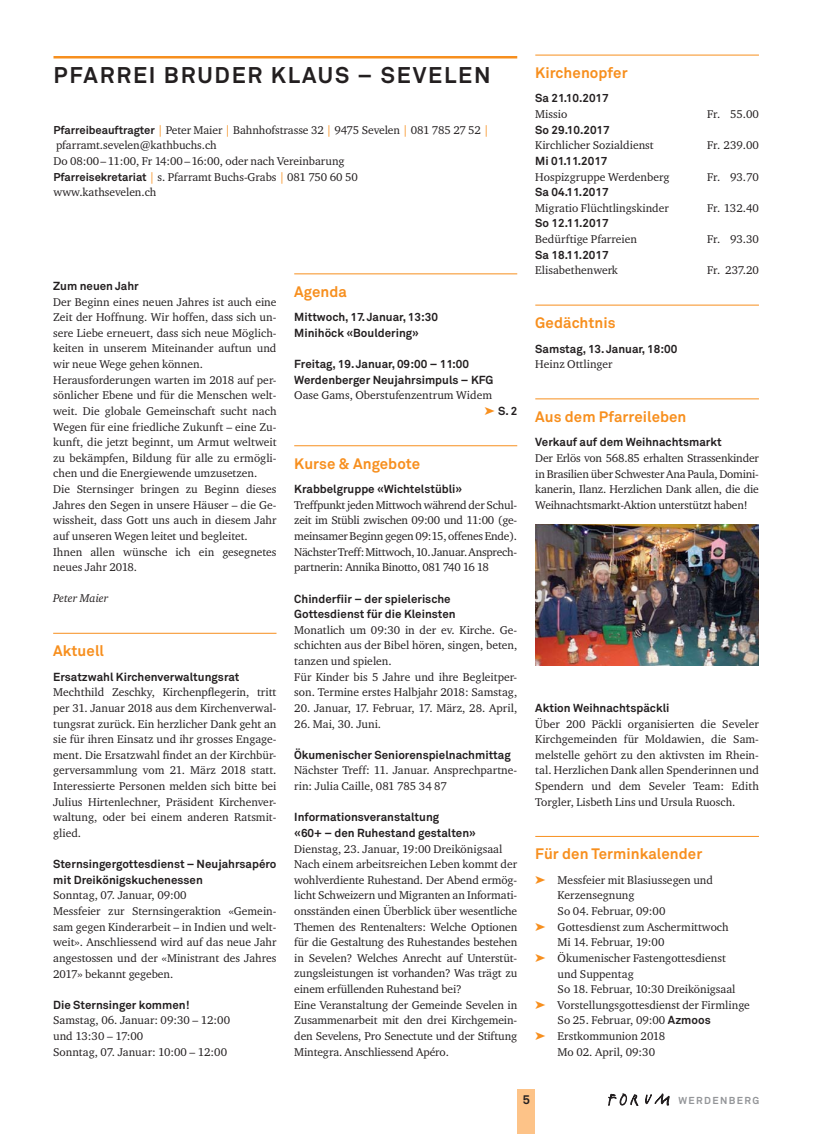
<style>
.page{position:relative;width:826px;height:1134px;background:#fff}
.page>*{position:absolute;margin:0;border:0;box-sizing:border-box;transform-origin:0 0}
.t1{font:700 22.5px "Akkurat";letter-spacing:.08em;color:#231f20}
.t2{font:700 15px "Akkurat";letter-spacing:.005em;color:#f78f1e}
.t3{font:700 12.5px "Akkurat";color:#231f20}
.t4{font:11.5px/15.6px "Charter ITC";color:#231f20}
.t5{font:700 11.5px/15.6px "Akkurat";color:#231f20}
.t6{font:italic 11.5px "Charter ITC";color:#231f20}
.t7{font:700 10px "Akkurat";letter-spacing:.14em;color:#939598}
.s1{font-family:"Akkurat";font-weight:700;font-size:11.25px}
.s2{color:#f78f1e}
.s3{font-family:"Akkurat";font-weight:700}
</style>
<div class="page">
<svg style="left:645px;top:1094px;width:24px;height:11px"></svg>
<svg style="left:608px;top:1094px;width:30px;height:12px"></svg>
<div style="left:517px;top:1090px;width:18px;height:44px;background:#fdc388"></div>
<hr style="left:535px;top:55px;width:224px;height:1px;background:#f78f1e">
<hr style="left:535px;top:305px;width:224px;height:1px;background:#f78f1e">
<hr style="left:535px;top:399px;width:224px;height:1px;background:#f78f1e">
<hr style="left:535px;top:836px;width:224px;height:1px;background:#f78f1e">
<hr style="left:53px;top:56px;width:464px;height:2px;background:#f78f1e">
<hr style="left:53px;top:633px;width:223px;height:1px;background:#f78f1e">
<hr style="left:294px;top:274px;width:223px;height:1px;background:#f78f1e">
<hr style="left:294px;top:445px;width:223px;height:1px;background:#f78f1e">
<img style="left:535px;top:524px;width:224px;height:141px">
<h1 class="t1" style="left:53px;top:67px;width:439px">PFARREI BRUDER KLAUS – SEVELEN</h1>
<p class="t4" style="left:53px;top:122px;width:437px"><span class="s1">Pfarreibeauftragter</span> <span class="s2">|</span> Peter Maier <span class="s2">|</span> Bahnhofstrasse 32 <span class="s2">|</span> 9475 Sevelen <span class="s2">|</span> 081 785 27 52 <span class="s2">| </span>pfarramt.sevelen@kathbuchs.ch<br>Do 08:00 – 11:00, Fr 14:00 – 16:00, oder nach Vereinbarung<br><span class="s1">Pfarreisekretariat</span> <span class="s2">|</span> s. Pfarramt Buchs-Grabs <span class="s2">|</span> 081 750 60 50<br>www.kathsevelen.ch</p>
<p class="t5" style="left:53px;top:279px;width:87px">Zum neuen Jahr</p>
<p class="t4" style="left:53px;top:294px;width:225px">Der Beginn eines neuen Jahres ist auch eine Zeit der Hoffnung. Wir hoffen, dass sich un&shy;sere Liebe erneuert, dass sich neue Möglich&shy;keiten in unserem Miteinander auftun und wir neue Wege gehen können.<br>Herausforderungen warten im 2018 auf per&shy;sönlicher Ebene und für die Menschen welt&shy;weit. Die globale Gemeinschaft sucht nach Wegen für eine friedliche Zukunft – eine Zu&shy;kunft, die jetzt beginnt, um Armut weltweit zu bekämpfen, Bildung für alle zu ermögli&shy;chen und die Energiewende umzusetzen.<br>Die Sternsinger bringen zu Beginn dieses Jahres den Segen in unsere Häuser – die Ge&shy;wissheit, dass Gott uns auch in diesem Jahr auf unseren Wegen leitet und begleitet.<br>Ihnen allen wünsche ich ein gesegnetes neues Jahr 2018.</p>
<p class="t6" style="left:53px;top:593px;width:57px">Peter Maier</p>
<h2 class="t2" style="left:53px;top:645px;width:52px">Aktuell</h2>
<p class="t5" style="left:53px;top:670px;width:188px">Ersatzwahl Kirchenverwaltungsrat</p>
<p class="t4" style="left:53px;top:685px;width:225px;text-align:justify">Mechthild Zeschky, Kirchenpflegerin, tritt per 31. Januar 2018 aus dem Kirchenverwal&shy;tungsrat zurück. Ein herzlicher Dank geht an sie für ihren Einsatz und ihr grosses Engage&shy;ment. Die Ersatzwahl findet an der Kirchbür&shy;gerversammlung vom 21. März 2018 statt.<br>Interessierte Personen melden sich bitte bei Julius Hirtenlechner, Präsident Kirchenver&shy;waltung, oder bei einem anderen Ratsmit&shy;glied.</p>
<p class="t5" style="left:53px;top:857px;width:225px">Sternsingergottesdienst – Neujahrsapéro mit Dreikönigskuchenessen</p>
<p class="t4" style="left:53px;top:888px;width:225px">Sonntag, 07. Januar, 09:00<br>Messfeier zur Sternsingeraktion «Gemein&shy;sam gegen Kinderarbeit – in Indien und welt&shy;weit». Anschliessend wird auf das neue Jahr angestossen und der «Ministrant des Jahres 2017» bekannt gegeben.</p>
<p class="t5" style="left:53px;top:998px;width:138px">Die Sternsinger kommen!</p>
<p class="t4" style="left:53px;top:1013px;width:178px">Samstag, 06. Januar: 09:30 – 12:00 und 13:30 – 17:00<br>Sonntag, 07. Januar: 10:00 – 12:00</p>
<h2 class="t2" style="left:294px;top:286px;width:54px">Agenda</h2>
<p class="t5" style="left:294px;top:311px;width:145px">Mittwoch, 17. Januar, 13:30<br>Minihöck «Bouldering»</p>
<p class="t5" style="left:294px;top:358px;width:201px">Freitag, 19. Januar, 09:00 – 11:00<br>Werdenberger Neujahrsimpuls – KFG</p>
<p class="t4" style="left:294px;top:388px;width:199px">Oase Gams, Oberstufenzentrum Widem</p>
<p class="t5" style="left:498px;top:404px;width:21px">S. 2</p>
<h2 class="t2" style="left:294px;top:458px;width:127px">Kurse &amp; Angebote</h2>
<p class="t5" style="left:294px;top:483px;width:170px">Krabbelgruppe «Wichtelstübli»</p>
<p class="t4" style="left:294px;top:497px;width:224px;text-align:justify">Treffpunkt jeden Mittwoch während der Schul&shy;zeit im Stübli zwischen 09:00 und 11:00 (ge&shy;meinsamer Beginn gegen 09:15, offenes Ende).<br>Nächster Treff: Mittwoch, 10. Januar. Ansprech&shy;partnerin: Annika Binotto, 081 740 16 18</p>
<p class="t5" style="left:294px;top:592px;width:163px">Chinderfiir – der spielerische<br>Gottesdienst für die Kleinsten</p>
<p class="t4" style="left:294px;top:622px;width:224px">Monatlich um 09:30 in der ev. Kirche. Ge&shy;schichten aus der Bibel hören, singen, beten, tanzen und spielen.<br>Für Kinder bis 5 Jahre und ihre Begleitper&shy;son. Termine erstes Halbjahr 2018: Samstag,</p>
<p class="t4" style="left:294px;top:700px;width:224px">20. Januar, 17. Februar, 17. März, 28. April,</p>
<p class="t4" style="left:294px;top:716px;width:88px">26. Mai, 30. Juni.</p>
<p class="t5" style="left:294px;top:748px;width:218px">Ökumenischer Seniorenspielnachmittag</p>
<p class="t4" style="left:294px;top:763px;width:224px">Nächster Treff: 11. Januar. Ansprechpartne&shy;rin: Julia Caille, 081 785 34 87</p>
<p class="t5" style="left:294px;top:811px;width:183px">Informationsveranstaltung<br>«60+ – den Ruhestand gestalten»</p>
<p class="t4" style="left:294px;top:841px;width:224px">Dienstag, 23. Januar, 19:00 Dreikönigsaal Nach einem arbeitsreichen Leben kommt der wohlverdiente Ruhestand. Der Abend ermög&shy;licht Schweizern und Migranten an Informati&shy;onsständen einen Überblick über wesentliche Themen des Rentenalters: Welche Optionen für die Gestaltung des Ruhestandes bestehen in Sevelen? Welches Anrecht auf Unterstüt&shy;zungsleistungen ist vorhanden? Was trägt zu einem erfüllenden Ruhestand bei?<br>Eine Veranstaltung der Gemeinde Sevelen in Zusammenarbeit mit den drei Kirchgemein&shy;den Sevelens, Pro Senectute und der Stiftung Mintegra. Anschliessend Apéro.</p>
<h2 class="t2" style="left:535px;top:67px;width:94px">Kirchenopfer</h2>
<p class="t5" style="left:535px;top:92px;width:75px">Sa 21.10.2017</p>
<p class="t4" style="left:535px;top:107px;width:33px">Missio</p>
<p class="t4" style="left:707px;top:107px;width:53px">Fr. 55.00</p>
<p class="t5" style="left:535px;top:123px;width:76px">So 29.10.2017</p>
<p class="t4" style="left:535px;top:138px;width:120px">Kirchlicher Sozialdienst</p>
<p class="t4" style="left:707px;top:138px;width:53px">Fr. 239.00</p>
<p class="t5" style="left:535px;top:154px;width:74px">Mi 01.11.2017</p>
<p class="t4" style="left:535px;top:169px;width:136px">Hospizgruppe Werdenberg</p>
<p class="t4" style="left:707px;top:169px;width:53px">Fr. 93.70</p>
<p class="t5" style="left:535px;top:186px;width:75px">Sa 04.11.2017</p>
<p class="t4" style="left:535px;top:200px;width:135px">Migratio Flüchtlingskinder</p>
<p class="t4" style="left:707px;top:200px;width:53px">Fr. 132.40</p>
<p class="t5" style="left:535px;top:217px;width:75px">So 12.11.2017</p>
<p class="t4" style="left:535px;top:232px;width:103px">Bedürftige Pfarreien</p>
<p class="t4" style="left:707px;top:232px;width:53px">Fr. 93.30</p>
<p class="t5" style="left:535px;top:248px;width:75px">Sa 18.11.2017</p>
<p class="t4" style="left:535px;top:263px;width:84px">Elisabethenwerk</p>
<p class="t4" style="left:707px;top:263px;width:53px">Fr. 237.20</p>
<h2 class="t2" style="left:535px;top:317px;width:82px">Gedächtnis</h2>
<p class="t5" style="left:535px;top:342px;width:144px">Samstag, 13. Januar, 18:00</p>
<p class="t4" style="left:535px;top:357px;width:79px">Heinz Ottlinger</p>
<h2 class="t2" style="left:535px;top:411px;width:153px">Aus dem Pfarreileben</h2>
<p class="t5" style="left:535px;top:436px;width:188px">Verkauf auf dem Weihnachtsmarkt</p>
<p class="t4" style="left:535px;top:450px;width:225px;text-align:justify">Der Erlös von 568.85 erhalten Strassenkinder in Brasilien über Schwester Ana Paula, Domini&shy;kanerin, Ilanz. Herzlichen Dank allen, die die Weihnachtsmarkt-Aktion unterstützt haben!</p>
<p class="t5" style="left:535px;top:701px;width:136px">Aktion Weihnachtspäckli</p>
<p class="t4" style="left:535px;top:716px;width:225px;text-align:justify">Über 200 Päckli organisierten die Seveler Kirchgemeinden für Moldawien, die Sam&shy;melstelle gehört zu den aktivsten im Rhein&shy;tal. Herzlichen Dank allen Spenderinnen und Spendern und dem Seveler Team: Edith Torgler, Lisbeth Lins und Ursula Ruosch.</p>
<h2 class="t2" style="left:535px;top:849px;width:168px">Für den Terminkalender</h2>
<p class="t4" style="left:557px;top:872px;width:194px">Messfeier mit Blasiussegen und<br>Kerzensegnung<br>So 04. Februar, 09:00<br>Gottesdienst zum Aschermittwoch<br>Mi 14. Februar, 19:00<br>Ökumenischer Fastengottesdienst<br>und Suppentag<br>So 18. Februar, 10:30 Dreikönigsaal<br>Vorstellungsgottesdienst der Firmlinge<br>So 25. Februar, 09:00 <span class="s3">Azmoos<br></span>Erstkommunion 2018<br>Mo 02. April, 09:30</p>
<p class="t3" style="left:523px;top:1095px;width:9px">5</p>
<p class="t7" style="left:678px;top:1097px;width:82px">WERDENBERG</p>
</div>
